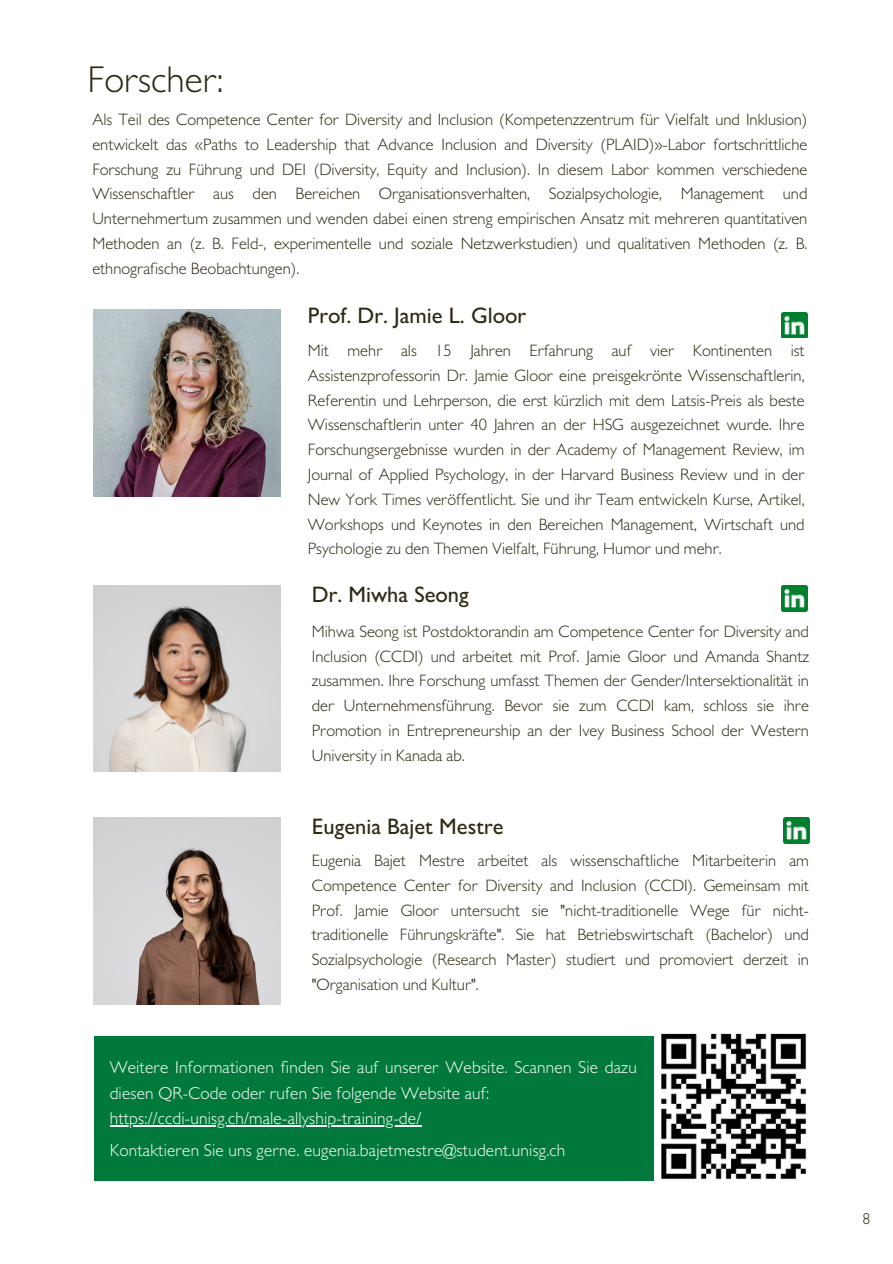
<style>
.page{position:relative;width:893px;height:1264px;background:#fff}
.page>*{position:absolute;margin:0;border:0;box-sizing:border-box;transform-origin:0 0}
.t1{font:300 37.5px "Gill Sans MT Pro";color:#2d2912}
.t2{font:500 22.5px "Gill Sans MT Pro";color:#2d2912}
.t3{font:300 17.4px/25.8px "Gill Sans MT Pro";letter-spacing:.01em;color:#fff}
.t4{font:300 16.5px/24.8px "Gill Sans MT Pro";color:#2d2912;text-align:justify}
.t5{font:300 15.9px "Gill Sans MT Pro";color:#2d2912}
</style>
<div class="page">
<img style="left:781px;top:312px;width:26px;height:26px">
<img style="left:94px;top:309px;width:187px;height:187px">
<img style="left:781px;top:585px;width:26px;height:26px">
<img style="left:94px;top:585px;width:187px;height:186px">
<img style="left:783px;top:818px;width:26px;height:25px">
<img style="left:94px;top:817px;width:187px;height:187px">
<div style="left:94px;top:1036px;width:559px;height:145px;background:#00793a"></div>
<img style="left:661px;top:1033px;width:146px;height:146px">
<hr style="left:110px;top:1125px;width:311px;height:1px;background:#fff">
<h1 class="t1" style="left:87px;top:66px;width:137px">Forscher:</h1>
<p class="t4" style="left:92px;top:110px;width:716px">Als Teil des Competence Center for Diversity and Inclusion (Kompetenzzentrum für Vielfalt und Inklusion) entwickelt das «Paths to Leadership that Advance Inclusion and Diversity (PLAID)»-Labor fortschrittliche Forschung zu Führung und DEI (Diversity, Equity and Inclusion). In diesem Labor kommen verschiedene Wissenschaftler aus den Bereichen Organisationsverhalten, Sozialpsychologie, Management und Unternehmertum zusammen und wenden dabei einen streng empirischen Ansatz mit mehreren quantitativen Methoden an (z. B. Feld-, experimentelle und soziale Netzwerkstudien) und qualitativen Methoden (z. B. ethnografische Beobachtungen).</p>
<h2 class="t2" style="left:308px;top:308px;width:220px">Prof. Dr. Jamie L. Gloor</h2>
<p class="t4" style="left:308px;top:341px;width:498px">Mit mehr als 15 Jahren Erfahrung auf vier Kontinenten ist Assistenzprofessorin Dr. Jamie Gloor eine preisgekrönte Wissenschaftlerin, Referentin und Lehrperson, die erst kürzlich mit dem Latsis-Preis als beste Wissenschaftlerin unter 40 Jahren an der HSG ausgezeichnet wurde. Ihre Forschungsergebnisse wurden in der Academy of Management Review, im Journal of Applied Psychology, in der Harvard Business Review und in der New York Times veröffentlicht. Sie und ihr Team entwickeln Kurse, Artikel, Workshops und Keynotes in den Bereichen Management, Wirtschaft und Psychologie zu den Themen Vielfalt, Führung, Humor und mehr.</p>
<h2 class="t2" style="left:312px;top:586px;width:158px">Dr. Miwha Seong</h2>
<p class="t4" style="left:312px;top:621px;width:498px">Mihwa Seong ist Postdoktorandin am Competence Center for Diversity and Inclusion (CCDI) und arbeitet mit Prof. Jamie Gloor und Amanda Shantz zusammen. Ihre Forschung umfasst Themen der Gender/Intersektionalität in der Unternehmensführung. Bevor sie zum CCDI kam, schloss sie ihre Promotion in Entrepreneurship an der Ivey Business School der Western University in Kanada ab.</p>
<h2 class="t2" style="left:312px;top:818px;width:193px">Eugenia Bajet Mestre</h2>
<p class="t4" style="left:312px;top:850px;width:498px">Eugenia Bajet Mestre arbeitet als wissenschaftliche Mitarbeiterin am Competence Center for Diversity and Inclusion (CCDI). Gemeinsam mit Prof. Jamie Gloor untersucht sie "nicht-traditionelle Wege für nicht&shy;traditionelle Führungskräfte". Sie hat Betriebswirtschaft (Bachelor) und Sozialpsychologie (Research Master) studiert und promoviert derzeit in "Organisation und Kultur".</p>
<p class="t3" style="left:110px;top:1056px;width:528px">Weitere Informationen finden Sie auf unserer Website. Scannen Sie dazu diesen QR-Code oder rufen Sie folgende Website auf: https://ccdi-unisg.ch/male-allyship-training-de/</p>
<p class="t3" style="left:110px;top:1139px;width:457px">Kontaktieren Sie uns gerne. eugenia.bajetmestre@student.unisg.ch</p>
<p class="t5" style="left:862px;top:1212px;width:9px">8</p>
</div>
